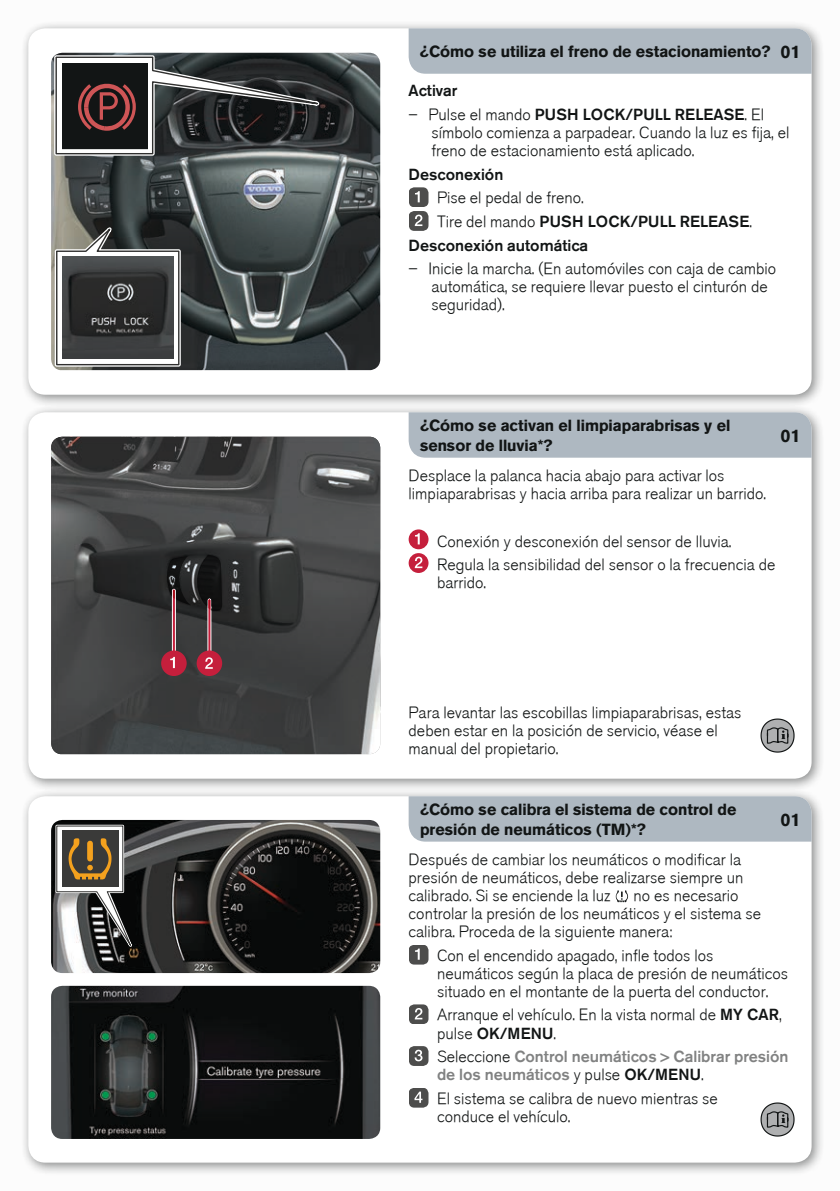
<style>
.page{position:relative;width:840px;height:1191px;background:#fff}
.page>*{position:absolute;margin:0;border:0;box-sizing:border-box;transform-origin:0 0}
.t1{font:700 18px "Volvo Sans";color:#121515}
.t2{font:300 16px/18px "Volvo Sans";color:#121515}
.t3{font:700 16px/19.2px "Volvo Sans";color:#121515}
.t4{font:300 16px/18px "Volvo Sans";color:#818282}
.t5{font:300 16px "Volvo Sans";color:#121515}
.s1{font-size:18px}
.s2{font-style:inherit}
.s3{color:#121515}
</style>
<div class="page">
<div style="left:0;top:0;width:839px;height:1191px;background:#f6f6f6"></div>
<div style="left:20px;top:20px;width:804px;height:388px;background:#121515;opacity:.5"></div>
<div style="left:28px;top:28px;width:783px;height:367px;background:#fff;border-radius:17px"></div>
<div style="left:20px;top:404px;width:804px;height:388px;background:#121515;opacity:.5"></div>
<div style="left:28px;top:412px;width:783px;height:366px;background:#fff;border-radius:17px"></div>
<div style="left:20px;top:788px;width:804px;height:388px;background:#121515;opacity:.5"></div>
<div style="left:28px;top:796px;width:783px;height:366px;background:#fff;border-radius:17px"></div>
<div style="left:408px;top:28px;width:403px;height:46px;background:#aeb8c1"></div>
<img style="left:51px;top:59px;width:329px;height:311px">
<svg style="left:52px;top:53px;width:328px;height:105px;background:#4a494a"></svg>
<svg style="left:53px;top:209px;width:130px;height:160px"></svg>
<img style="left:62px;top:257px;width:111px;height:102px">
<div style="left:408px;top:412px;width:403px;height:46px;background:#aeb8c1"></div>
<img style="left:51px;top:437px;width:329px;height:317px">
<hr style="left:172px;top:590px;width:4px;height:73px;background:#f3eaec">
<div style="left:161px;top:650px;width:25px;height:26px;background:#c51f3c;border-radius:50%"></div>
<hr style="left:173px;top:590px;width:2px;height:73px;background:#c51f3c">
<svg style="left:170px;top:657px;width:5px;height:11px"></svg>
<svg style="left:207px;top:611px;width:4px;height:39px"></svg>
<div style="left:196px;top:650px;width:26px;height:26px;background:#c51f3c;border-radius:50%"></div>
<hr style="left:208px;top:600px;width:2px;height:63px;background:#c51f3c">
<svg style="left:205px;top:657px;width:8px;height:12px"></svg>
<svg style="left:167px;top:556px;width:23px;height:49px"></svg>
<svg style="left:197px;top:555px;width:25px;height:56px"></svg>
<div style="left:408px;top:796px;width:403px;height:45px;background:#aeb8c1"></div>
<img style="left:51px;top:985px;width:329px;height:154px">
<img style="left:51px;top:820px;width:329px;height:153px">
<svg style="left:54px;top:823px;width:91px;height:150px"></svg>
<svg style="left:760px;top:1102px;width:34px;height:34px"></svg>
<svg style="left:618px;top:893px;width:11px;height:10px"></svg>
<svg style="left:615px;top:890px;width:12px;height:12px"></svg>
<svg style="left:409px;top:945px;width:19px;height:19px"></svg>
<svg style="left:409px;top:1004px;width:19px;height:20px"></svg>
<svg style="left:409px;top:1046px;width:19px;height:20px"></svg>
<svg style="left:409px;top:1088px;width:19px;height:19px"></svg>
<svg style="left:409px;top:187px;width:19px;height:44px"></svg>
<div style="left:408px;top:529px;width:20px;height:20px;background:#c51f3c;border-radius:50%"></div>
<svg style="left:415px;top:533px;width:4px;height:11px"></svg>
<svg style="left:408px;top:553px;width:20px;height:20px"></svg>
<svg style="left:414px;top:557px;width:8px;height:11px"></svg>
<svg style="left:760px;top:718px;width:34px;height:34px"></svg>
<p class="t3" style="left:420px;top:41px;width:382px">¿Cómo se utiliza el freno de estacionamiento? <span class="s1">01</span></p>
<p class="t5" style="left:408px;top:81px;width:50px">Activar</p>
<p class="t2" style="left:431px;top:106px;width:359px;text-indent:-23px">– Pulse el mando <span class="s2">PUSH LOCK/PULL RELEASE</span>. El símbolo comienza a parpadear. Cuando la luz es fija, el freno de estacionamiento está aplicado.</p>
<p class="t5" style="left:408px;top:164px;width:96px">Desconexión</p>
<p class="t2" style="left:437px;top:189px;width:148px">Pise el pedal de freno.</p>
<p class="t5" style="left:437px;top:212px;width:316px"><span class="s2">Tire del mando</span> PUSH LOCK/PULL RELEASE<span class="s2">.</span></p>
<p class="t5" style="left:408px;top:235px;width:181px">Desconexión automática</p>
<p class="t2" style="left:431px;top:260px;width:346px;text-indent:-23px">– Inicie la marcha. (En automóviles con caja de cambio automática, se requiere llevar puesto el cinturón de seguridad).</p>
<p class="t3" style="left:420px;top:415px;width:311px">¿Cómo se activan el limpiaparabrisas y el sensor de lluvia*?</p>
<p class="t2" style="left:408px;top:467px;width:359px">Desplace la palanca hacia abajo para activar los limpiaparabrisas y hacia arriba para realizar un barrido.</p>
<p class="t2" style="left:437px;top:529px;width:339px;line-height:23.6px">Conexión y desconexión del sensor de lluvia.<br>Regula la sensibilidad del sensor o la frecuencia de</p>
<p class="t2" style="left:437px;top:574px;width:51px">barrido.</p>
<p class="t1" style="left:780px;top:423px;width:22px">01</p>
<p class="t2" style="left:408px;top:704px;width:334px">Para levantar las escobillas limpiaparabrisas, estas deben estar en la posición de servicio, véase el manual del propietario.</p>
<p class="t3" style="left:420px;top:799px;width:318px">¿Cómo se calibra el sistema de control de presión de neumáticos (TM)*?</p>
<p class="t1" style="left:780px;top:806px;width:22px">01</p>
<p class="t2" style="left:408px;top:851px;width:336px">Después de cambiar los neumáticos o modificar la presión de neumáticos, debe realizarse siempre un calibrado. Si se enciende la luz</p>
<p class="t2" style="left:408px;top:887px;width:354px;text-indent:225px">no es necesario controlar la presión de los neumáticos y el sistema se calibra. Proceda de la siguiente manera:</p>
<p class="t2" style="left:437px;top:946px;width:352px">Con el encendido apagado, infle todos los neumáticos según la placa de presión de neumáticos situado en el montante de la puerta del conductor.</p>
<p class="t2" style="left:437px;top:1006px;width:346px">Arranque el vehículo. En la vista normal de <span class="s2">MY CAR</span>, pulse <span class="s2">OK/MENU</span>.</p>
<p class="t4" style="left:437px;top:1047px;width:353px"><span class="s3">Seleccione</span> Control neumáticos &gt; Calibrar presión de los neumáticos <span class="s3">y pulse</span> <span class="s3">OK/MENU</span><span class="s3">.</span></p>
<p class="t2" style="left:437px;top:1089px;width:282px">El sistema se calibra de nuevo mientras se conduce el vehículo.</p>
</div>
